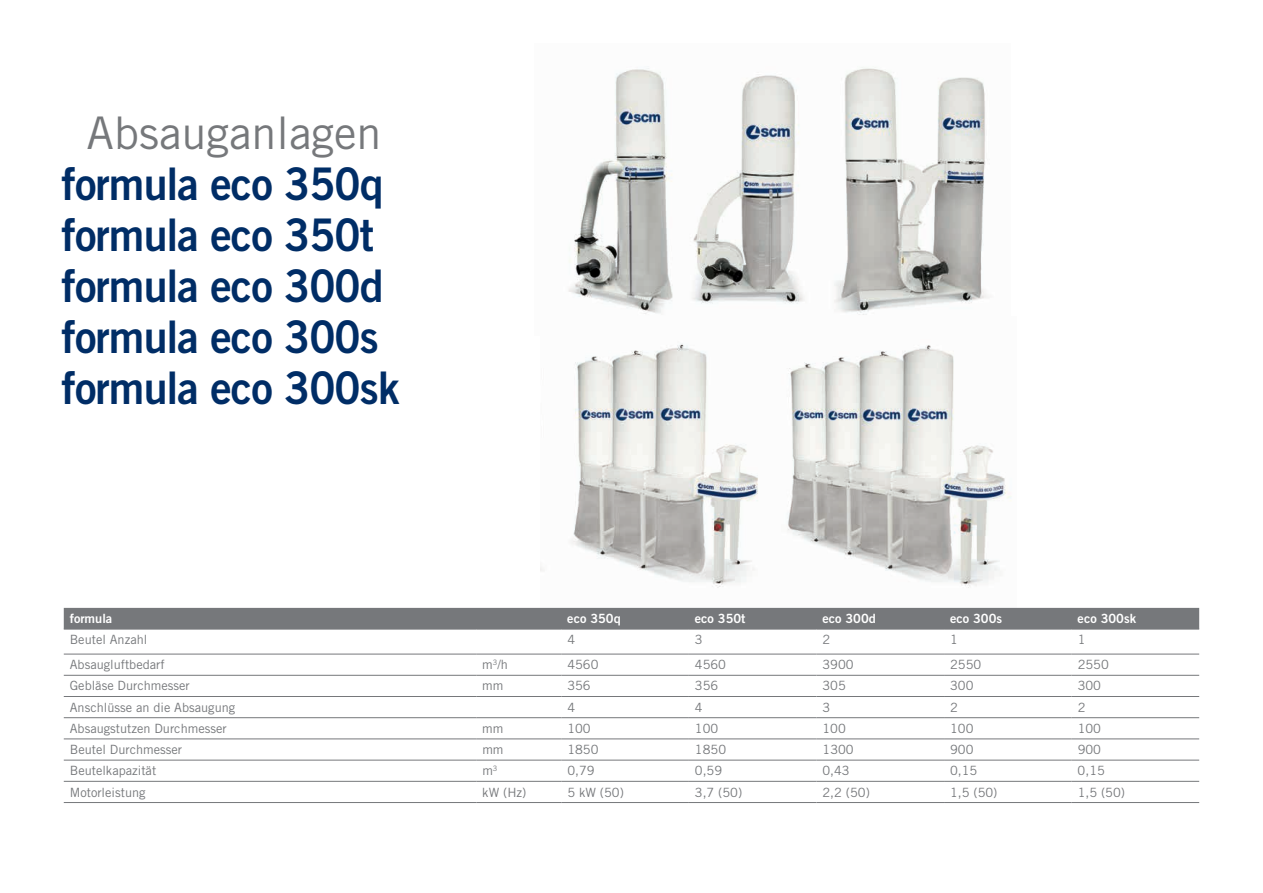
<style>
.page{position:relative;width:1263px;height:893px;background:#fff}
.page>*{position:absolute;margin:0;border:0;box-sizing:border-box;transform-origin:0 0}
.t1{font:45px/51px "Trade Gothic LT Std Bd 2";letter-spacing:-.02em;color:#002d66;scale:.95 1}
.t2{font:45px "Trade Gothic LT Std";color:#76787b}
.t3{font:12.75px "Trade Gothic LT Std";color:#76787b}
.t4{font:12.75px "Trade Gothic LT Std Bd 2";color:#fff}
</style>
<div class="page">
<img style="left:568px;top:67px;width:421px;height:248px">
<img style="left:541px;top:344px;width:475px;height:264px">
<div style="left:64px;top:608px;width:1135px;height:21px;background:#76787b"></div>
<hr style="left:64px;top:629px;width:412px;height:1px;background:#76787b">
<hr style="left:476px;top:629px;width:85px;height:1px;background:#76787b">
<hr style="left:561px;top:629px;width:128px;height:1px;background:#76787b">
<hr style="left:689px;top:629px;width:127px;height:1px;background:#76787b">
<hr style="left:816px;top:629px;width:128px;height:1px;background:#76787b">
<hr style="left:944px;top:629px;width:127px;height:1px;background:#76787b">
<hr style="left:1071px;top:629px;width:128px;height:1px;background:#76787b">
<hr style="left:64px;top:654px;width:412px;height:1px;background:#76787b">
<hr style="left:476px;top:654px;width:85px;height:1px;background:#76787b">
<hr style="left:561px;top:654px;width:128px;height:1px;background:#76787b">
<hr style="left:689px;top:654px;width:127px;height:1px;background:#76787b">
<hr style="left:816px;top:654px;width:128px;height:1px;background:#76787b">
<hr style="left:944px;top:654px;width:127px;height:1px;background:#76787b">
<hr style="left:1071px;top:654px;width:128px;height:1px;background:#76787b">
<hr style="left:64px;top:675px;width:412px;height:1px;background:#76787b">
<hr style="left:476px;top:675px;width:85px;height:1px;background:#76787b">
<hr style="left:561px;top:675px;width:128px;height:1px;background:#76787b">
<hr style="left:689px;top:675px;width:127px;height:1px;background:#76787b">
<hr style="left:816px;top:675px;width:128px;height:1px;background:#76787b">
<hr style="left:944px;top:675px;width:127px;height:1px;background:#76787b">
<hr style="left:1071px;top:675px;width:128px;height:1px;background:#76787b">
<hr style="left:64px;top:696px;width:412px;height:1px;background:#76787b">
<hr style="left:476px;top:696px;width:85px;height:1px;background:#76787b">
<hr style="left:561px;top:696px;width:128px;height:1px;background:#76787b">
<hr style="left:689px;top:696px;width:127px;height:1px;background:#76787b">
<hr style="left:816px;top:696px;width:128px;height:1px;background:#76787b">
<hr style="left:944px;top:696px;width:127px;height:1px;background:#76787b">
<hr style="left:1071px;top:696px;width:128px;height:1px;background:#76787b">
<hr style="left:64px;top:717px;width:412px;height:1px;background:#76787b">
<hr style="left:476px;top:717px;width:85px;height:1px;background:#76787b">
<hr style="left:561px;top:717px;width:128px;height:1px;background:#76787b">
<hr style="left:689px;top:717px;width:127px;height:1px;background:#76787b">
<hr style="left:816px;top:717px;width:128px;height:1px;background:#76787b">
<hr style="left:944px;top:717px;width:127px;height:1px;background:#76787b">
<hr style="left:1071px;top:717px;width:128px;height:1px;background:#76787b">
<hr style="left:64px;top:760px;width:412px;height:1px;background:#76787b">
<hr style="left:476px;top:760px;width:85px;height:1px;background:#76787b">
<hr style="left:561px;top:760px;width:128px;height:1px;background:#76787b">
<hr style="left:689px;top:760px;width:127px;height:1px;background:#76787b">
<hr style="left:816px;top:760px;width:128px;height:1px;background:#76787b">
<hr style="left:944px;top:760px;width:127px;height:1px;background:#76787b">
<hr style="left:1071px;top:760px;width:128px;height:1px;background:#76787b">
<hr style="left:64px;top:781px;width:412px;height:1px;background:#76787b">
<hr style="left:476px;top:781px;width:85px;height:1px;background:#76787b">
<hr style="left:561px;top:781px;width:128px;height:1px;background:#76787b">
<hr style="left:689px;top:781px;width:127px;height:1px;background:#76787b">
<hr style="left:816px;top:781px;width:128px;height:1px;background:#76787b">
<hr style="left:944px;top:781px;width:127px;height:1px;background:#76787b">
<hr style="left:1071px;top:781px;width:128px;height:1px;background:#76787b">
<hr style="left:64px;top:802px;width:412px;height:1px;background:#76787b">
<hr style="left:476px;top:802px;width:85px;height:1px;background:#76787b">
<hr style="left:561px;top:802px;width:128px;height:1px;background:#76787b">
<hr style="left:689px;top:802px;width:127px;height:1px;background:#76787b">
<hr style="left:816px;top:802px;width:128px;height:1px;background:#76787b">
<hr style="left:944px;top:802px;width:127px;height:1px;background:#76787b">
<hr style="left:1071px;top:802px;width:128px;height:1px;background:#76787b">
<hr style="left:64px;top:739px;width:412px;height:1px;background:#76787b">
<hr style="left:476px;top:739px;width:85px;height:1px;background:#76787b">
<hr style="left:561px;top:739px;width:128px;height:1px;background:#76787b">
<hr style="left:689px;top:739px;width:127px;height:1px;background:#76787b">
<hr style="left:816px;top:739px;width:128px;height:1px;background:#76787b">
<hr style="left:944px;top:739px;width:127px;height:1px;background:#76787b">
<hr style="left:1071px;top:739px;width:128px;height:1px;background:#76787b">
<h1 class="t2" style="left:87px;top:106px;width:297px">Absauganlagen</h1>
<h1 class="t1" style="left:62px;top:158px;width:357px">formula eco 350q formula eco 350t formula eco 300d formula eco 300s formula eco 300sk</h1>
<p class="t4" style="left:70px;top:611px;width:44px">formula</p>
<p class="t4" style="left:567px;top:611px;width:55px">eco 350q</p>
<p class="t4" style="left:695px;top:611px;width:52px">eco 350t</p>
<p class="t4" style="left:822px;top:611px;width:55px">eco 300d</p>
<p class="t4" style="left:950px;top:611px;width:54px">eco 300s</p>
<p class="t4" style="left:1078px;top:611px;width:60px">eco 300sk</p>
<p class="t3" style="left:70px;top:632px;width:79px">Beutel Anzahl</p>
<p class="t3" style="left:567px;top:632px;width:9px">4</p>
<p class="t3" style="left:695px;top:632px;width:9px">3</p>
<p class="t3" style="left:822px;top:632px;width:9px">2</p>
<p class="t3" style="left:950px;top:632px;width:9px">1</p>
<p class="t3" style="left:1078px;top:632px;width:9px">1</p>
<p class="t3" style="left:70px;top:657px;width:96px">Absaugluftbedarf</p>
<p class="t3" style="left:482px;top:657px;width:27px">m<sup>3</sup>/h</p>
<p class="t3" style="left:567px;top:657px;width:33px">4560</p>
<p class="t3" style="left:695px;top:657px;width:33px">4560</p>
<p class="t3" style="left:822px;top:657px;width:33px">3900</p>
<p class="t3" style="left:950px;top:657px;width:33px">2550</p>
<p class="t3" style="left:1078px;top:657px;width:33px">2550</p>
<p class="t3" style="left:70px;top:678px;width:122px">Gebläse Durchmesser</p>
<p class="t3" style="left:482px;top:678px;width:23px">mm</p>
<p class="t3" style="left:567px;top:678px;width:25px">356</p>
<p class="t3" style="left:695px;top:678px;width:25px">356</p>
<p class="t3" style="left:822px;top:678px;width:25px">305</p>
<p class="t3" style="left:950px;top:678px;width:25px">300</p>
<p class="t3" style="left:1078px;top:678px;width:25px">300</p>
<p class="t3" style="left:70px;top:699px;width:167px">Anschlüsse an die Absaugung</p>
<p class="t3" style="left:567px;top:699px;width:9px">4</p>
<p class="t3" style="left:695px;top:699px;width:9px">4</p>
<p class="t3" style="left:822px;top:699px;width:9px">3</p>
<p class="t3" style="left:950px;top:699px;width:9px">2</p>
<p class="t3" style="left:1078px;top:699px;width:9px">2</p>
<p class="t3" style="left:70px;top:721px;width:158px">Absaugstutzen Durchmesser</p>
<p class="t3" style="left:482px;top:721px;width:23px">mm</p>
<p class="t3" style="left:567px;top:721px;width:25px">100</p>
<p class="t3" style="left:695px;top:721px;width:25px">100</p>
<p class="t3" style="left:822px;top:721px;width:25px">100</p>
<p class="t3" style="left:950px;top:721px;width:25px">100</p>
<p class="t3" style="left:1078px;top:721px;width:25px">100</p>
<p class="t3" style="left:70px;top:742px;width:114px">Beutel Durchmesser</p>
<p class="t3" style="left:482px;top:742px;width:23px">mm</p>
<p class="t3" style="left:567px;top:742px;width:33px">1850</p>
<p class="t3" style="left:695px;top:742px;width:33px">1850</p>
<p class="t3" style="left:822px;top:742px;width:33px">1300</p>
<p class="t3" style="left:950px;top:742px;width:25px">900</p>
<p class="t3" style="left:1078px;top:742px;width:25px">900</p>
<p class="t3" style="left:70px;top:763px;width:88px">Beutelkapazität</p>
<p class="t3" style="left:482px;top:763px;width:17px">m<sup>3</sup></p>
<p class="t3" style="left:567px;top:763px;width:29px">0,79</p>
<p class="t3" style="left:695px;top:763px;width:29px">0,59</p>
<p class="t3" style="left:822px;top:763px;width:29px">0,43</p>
<p class="t3" style="left:950px;top:763px;width:29px">0,15</p>
<p class="t3" style="left:1078px;top:763px;width:29px">0,15</p>
<p class="t3" style="left:70px;top:784px;width:77px">Motorleistung</p>
<p class="t3" style="left:482px;top:784px;width:46px">kW (Hz)</p>
<p class="t3" style="left:567px;top:784px;width:58px">5 kW (50)</p>
<p class="t3" style="left:695px;top:784px;width:49px">3,7 (50)</p>
<p class="t3" style="left:822px;top:784px;width:49px">2,2 (50)</p>
<p class="t3" style="left:950px;top:784px;width:49px">1,5 (50)</p>
<p class="t3" style="left:1078px;top:784px;width:49px">1,5 (50)</p>
</div>
